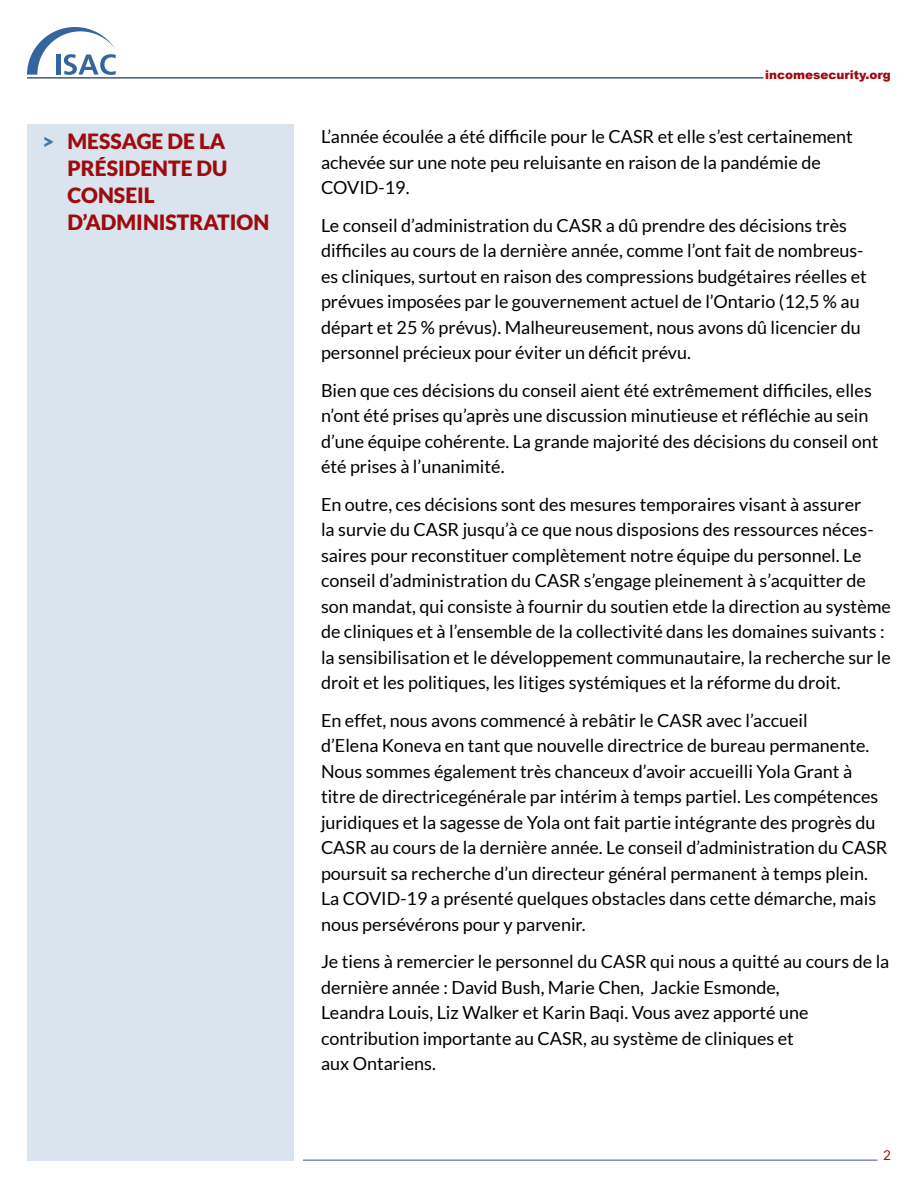
<style>
.page{position:relative;width:918px;height:1188px;background:#fff}
.page>*{position:absolute;margin:0;border:0;box-sizing:border-box;transform-origin:0 0}
.t1{font:900 21px/27px "Lato";color:#9e0b0f}
.t2{font:18px/25.5px "Lato";color:#000}
.t3{font:13.5px "Lato";color:#9e0b0f}
.t4{font:900 12px "Arial";color:#9e0b0f}
.s1{color:#3e79a8}
</style>
<div class="page">
<div style="left:27px;top:124px;width:267px;height:1037px;background:#d9e4ee"></div>
<hr style="left:27px;top:77px;width:737px;height:2px;background:#475c6d">
<svg style="left:27px;top:27px;width:89px;height:48px"></svg>
<hr style="left:303px;top:1160px;width:575px;height:1px;background:#475c6d">
<p class="t4" style="left:765px;top:66px;width:127px">incomesecurity.org</p>
<p class="t1" style="left:67px;top:127px;width:203px;text-indent:-25px"><span class="s1">&gt;</span> MESSAGE DE LA<br>PRÉSIDENTE DU<br>CONSEIL<br>D’ADMINISTRATION</p>
<p class="t2" style="left:321px;top:124px;width:534px">L’année écoulée a été difficile pour le CASR et elle s’est certainement achevée sur une note peu reluisante en raison de la pandémie de<br>COVID-19.</p>
<p class="t2" style="left:321px;top:212px;width:547px">Le conseil d’administration du CASR a dû prendre des décisions très difficiles au cours de la dernière année, comme l’ont fait de nombreus&shy;es cliniques, surtout en raison des compressions budgétaires réelles et prévues imposées par le gouvernement actuel de l’Ontario (12,5 % au départ et 25 % prévus). Malheureusement, nous avons dû licencier du personnel précieux pour éviter un déficit prévu.</p>
<p class="t2" style="left:321px;top:377px;width:559px">Bien que ces décisions du conseil aient été extrêmement difficiles, elles n’ont été prises qu’après une discussion minutieuse et réfléchie au sein d’une équipe cohérente. La grande majorité des décisions du conseil ont été prises à l’unanimité.</p>
<p class="t2" style="left:321px;top:491px;width:572px">En outre, ces décisions sont des mesures temporaires visant à assurer<br>la survie du CASR jusqu’à ce que nous disposions des ressources néces&shy;saires pour reconstituer complètement notre équipe du personnel. Le conseil d’administration du CASR s’engage pleinement à s’acquitter de son mandat, qui consiste à fournir du soutien etde la direction au système de cliniques et à l’ensemble de la collectivité dans les domaines suivants : la sensibilisation et le développement communautaire, la recherche sur le droit et les politiques, les litiges systémiques et la réforme du droit.</p>
<p class="t2" style="left:321px;top:707px;width:568px">En effet, nous avons commencé à rebâtir le CASR avec l’accueil<br>d’Elena Koneva en tant que nouvelle directrice de bureau permanente.<br>Nous sommes également très chanceux d’avoir accueilli Yola Grant à titre de directricegénérale par intérim à temps partiel. Les compétences juridiques et la sagesse de Yola ont fait partie intégrante des progrès du CASR au cours de la dernière année. Le conseil d’administration du CASR poursuit sa recherche d’un directeur général permanent à temps plein.<br>La COVID-19 a présenté quelques obstacles dans cette démarche, mais nous persévérons pour y parvenir.</p>
<p class="t2" style="left:321px;top:949px;width:570px">Je tiens à remercier le personnel du CASR qui nous a quitté au cours de la dernière année : David Bush, Marie Chen, Jackie Esmonde,<br>Leandra Louis, Liz Walker et Karin Baqi. Vous avez apporté une contribution importante au CASR, au système de cliniques et<br>aux Ontariens.</p>
<p class="t3" style="left:883px;top:1148px;width:9px">2</p>
</div>
